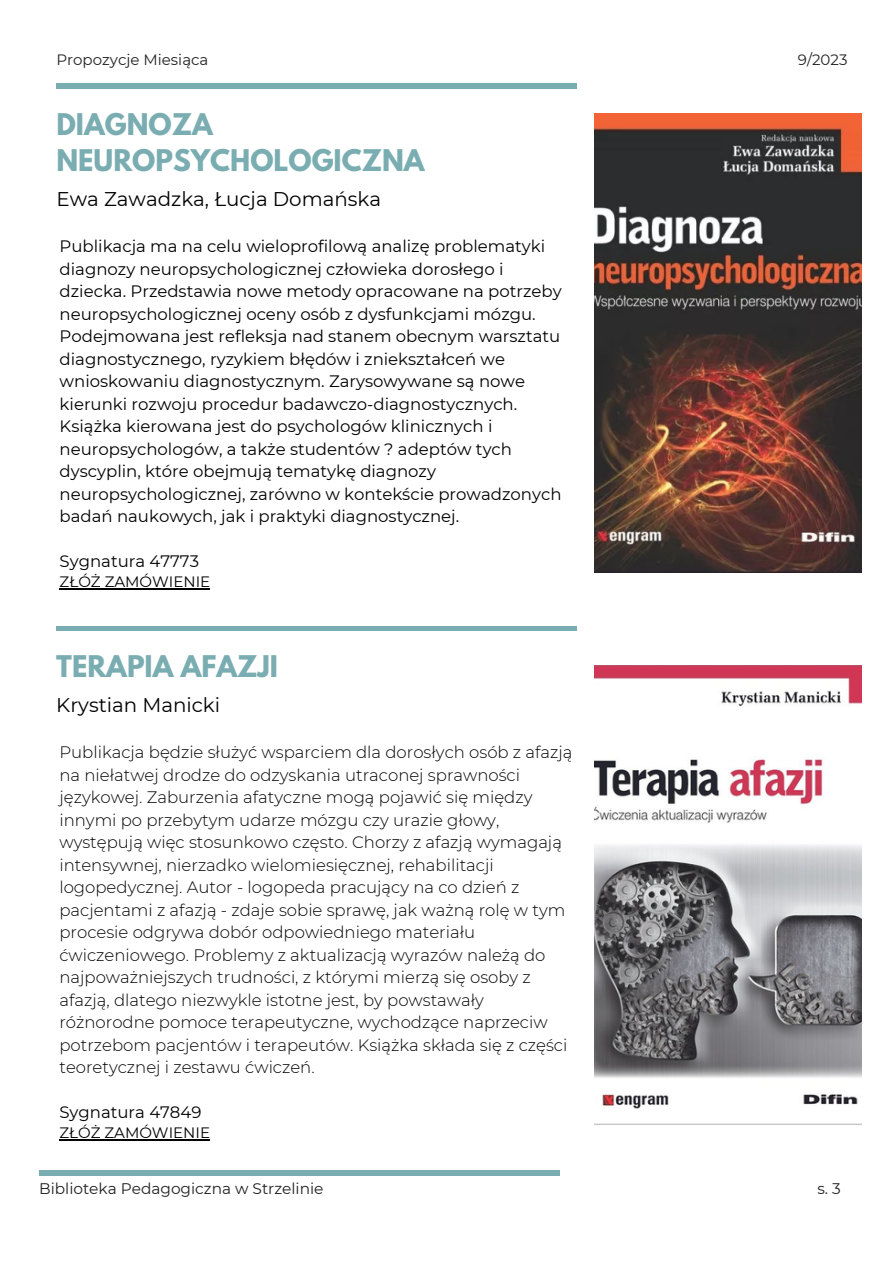
<style>
.page{position:relative;width:893px;height:1264px;background:#fff}
.page>*{position:absolute;margin:0;border:0;box-sizing:border-box;transform-origin:0 0}
.t1{font:700 26.4px/36px "League Spartan";color:#7aadb1}
.t2{font:19.8px "Montserrat";color:#000}
.t3{font:300 16.5px/22.5px "Montserrat";color:#000}
.t4{font:16.5px/22.5px "Montserrat";color:#000}
.t5{font:15.3px "Montserrat";color:#222}
.t6{font:15px "Montserrat";color:#000}
.t7{font:15px "Montserrat";color:#222}
</style>
<div class="page">
<div style="left:56px;top:626px;width:521px;height:5px;background:#7aadb1"></div>
<div style="left:39px;top:1170px;width:520px;height:5px;background:#7aadb1"></div>
<div style="left:57px;top:84px;width:520px;height:5px;background:#7aadb1"></div>
<img style="left:594px;top:114px;width:267px;height:459px">
<img style="left:594px;top:665px;width:267px;height:459px">
<hr style="left:60px;top:588px;width:150px;height:1px;background:#000">
<hr style="left:59px;top:1139px;width:151px;height:1px;background:#000">
<p class="t7" style="left:56px;top:50px;width:153px">Propozycje Miesiąca</p>
<p class="t7" style="left:797px;top:50px;width:51px">9/2023</p>
<p class="t1" style="left:56px;top:110px;width:369px">DIAGNOZA<br>NEUROPSYCHOLOGICZNA</p>
<p class="t2" style="left:56px;top:187px;width:326px">Ewa Zawadzka, Łucja Domańska</p>
<p class="t4" style="left:60px;top:235px;width:503px">Publikacja ma na celu wieloprofilową analizę problematyki diagnozy neuropsychologicznej człowieka dorosłego i dziecka. Przedstawia nowe metody opracowane na potrzeby neuropsychologicznej oceny osób z dysfunkcjami mózgu.<br>Podejmowana jest refleksja nad stanem obecnym warsztatu diagnostycznego, ryzykiem błędów i zniekształceń we wnioskowaniu diagnostycznym. Zarysowywane są nowe kierunki rozwoju procedur badawczo-diagnostycznych.</p>
<p class="t4" style="left:60px;top:415px;width:503px">Książka kierowana jest do psychologów klinicznych i neuropsychologów, a także studentów ? adeptów tych dyscyplin, które obejmują tematykę diagnozy neuropsychologicznej, zarówno w kontekście prowadzonych badań naukowych, jak i praktyki diagnostycznej.</p>
<p class="t4" style="left:60px;top:550px;width:141px">Sygnatura 47773</p>
<p class="t6" style="left:60px;top:572px;width:152px">ZŁÓŻ ZAMÓWIENIE</p>
<p class="t1" style="left:56px;top:651px;width:223px">TERAPIA AFAZJI</p>
<p class="t2" style="left:56px;top:693px;width:165px">Krystian Manicki</p>
<p class="t3" style="left:59px;top:741px;width:514px">Publikacja będzie służyć wsparciem dla dorosłych osób z afazją na niełatwej drodze do odzyskania utraconej sprawności językowej. Zaburzenia afatyczne mogą pojawić się między innymi po przebytym udarze mózgu czy urazie głowy, występują więc stosunkowo często. Chorzy z afazją wymagają intensywnej, nierzadko wielomiesięcznej, rehabilitacji logopedycznej. Autor - logopeda pracujący na co dzień z pacjentami z afazją - zdaje sobie sprawę, jak ważną rolę w tym procesie odgrywa dobór odpowiedniego materiału ćwiczeniowego. Problemy z aktualizacją wyrazów należą do najpoważniejszych trudności, z którymi mierzą się osoby z afazją, dlatego niezwykle istotne jest, by powstawały różnorodne pomoce terapeutyczne, wychodzące naprzeciw potrzebom pacjentów i terapeutów. Książka składa się z części teoretycznej i zestawu ćwiczeń.</p>
<p class="t4" style="left:59px;top:1100px;width:143px">Sygnatura 47849</p>
<p class="t6" style="left:59px;top:1123px;width:152px">ZŁÓŻ ZAMÓWIENIE</p>
<p class="t5" style="left:39px;top:1179px;width:286px">Biblioteka Pedagogiczna w Strzelinie</p>
<p class="t5" style="left:817px;top:1179px;width:25px">s. 3</p>
</div>
